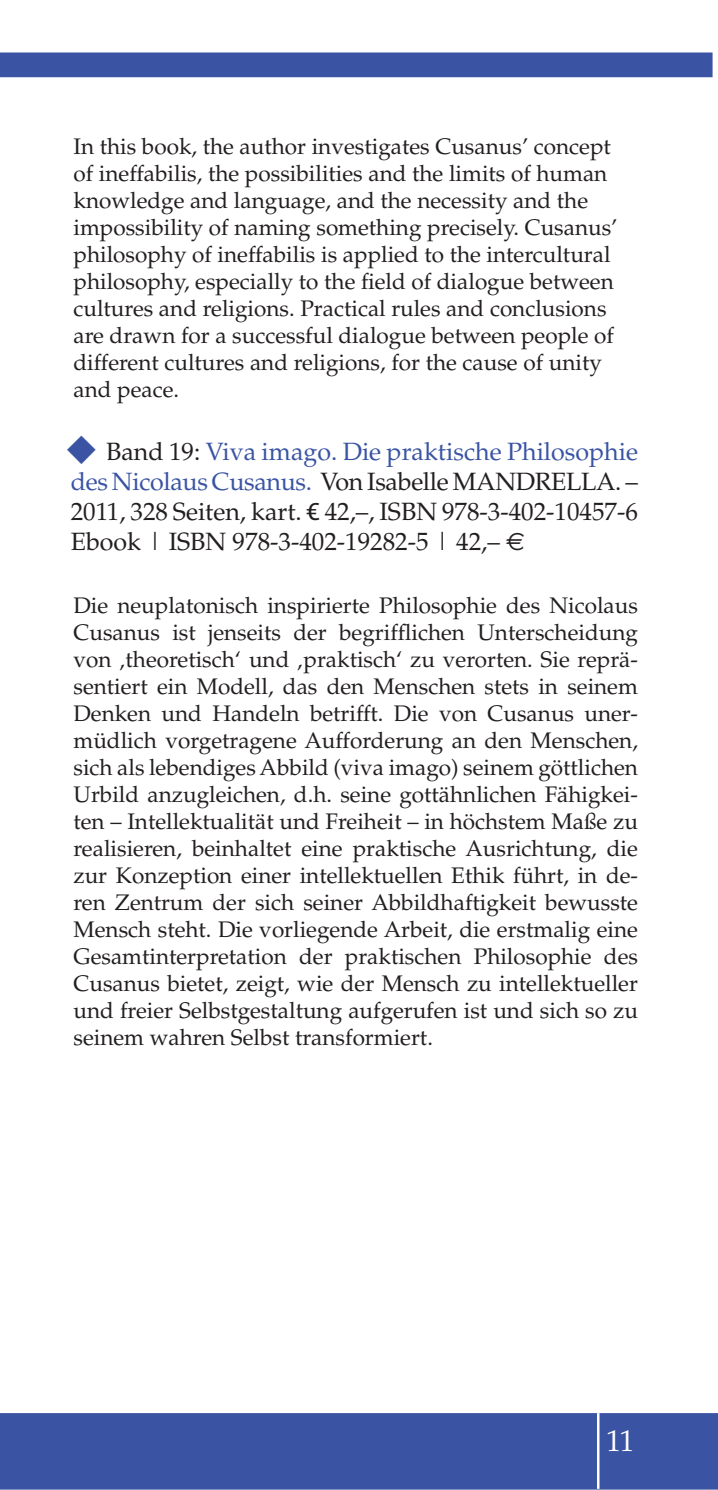
<style>
.page{position:relative;width:718px;height:1490px;background:#fff}
.page>*{position:absolute;margin:0;border:0;box-sizing:border-box;transform-origin:0 0}
.t1{font:30px "Palatino";color:#fff}
.t2{font:25px/30px "Palatino";color:#231f20;text-align:justify}
.t3{font:25px/30px "Palatino";color:#3a54a3}
.t4{font:22.5px/27px "Palatino";color:#231f20}
.s1{color:#231f20}
.s2{font-family:"Thesis Euro"}
.s3{font-family:"Euro Sans"}
</style>
<div class="page">
<div style="left:0;top:1413px;width:717px;height:77px;background:#3a54a3"></div>
<div style="left:0;top:52px;width:712px;height:25px;background:#3a54a3"></div>
<hr style="left:597px;top:1413px;width:2px;height:76px;background:#fff">
<p class="t4" style="left:73px;top:133px;width:545px">In this book, the author investigates Cusanus’ concept of ineffabilis, the possibilities and the limits of human knowledge and language, and the necessity and the impossibility of naming something precisely. Cusanus’ philosophy of ineffabilis is applied to the intercultural philosophy, especially to the field of dialogue between cultures and religions. Practical rules and conclusions are drawn for a successful dialogue between people of different cultures and religions, for the cause of unity and peace.</p>
<p class="t3" style="left:71px;top:437px;width:568px;text-indent:35px"><span class="s1">Band 19:</span> Viva imago. Die praktische Philosophie des Nicolaus Cusanus. <span class="s1">Von Isabelle Mandrella</span></p>
<p class="t2" style="left:71px;top:467px;width:568px;text-indent:544px">. – 2011, 328 Seiten, kart. <span class="s2">d</span> 42,–, ISBN 978-3-402-10457-6<br>Ebook | ISBN 978-3-402-19282-5 | 42,– <span class="s3">d</span></p>
<p class="t4" style="left:73px;top:593px;width:566px;text-align:justify">Die neuplatonisch inspirierte Philosophie des Nicolaus Cusanus ist jenseits der begrifflichen Unterscheidung von ‚theoretisch‘ und ‚praktisch‘ zu verorten. Sie reprä&shy;sentiert ein Modell, das den Menschen stets in seinem Denken und Handeln betrifft. Die von Cusanus uner&shy;müdlich vorgetragene Aufforderung an den Menschen, sich als lebendiges Abbild (viva imago) seinem göttlichen Urbild anzugleichen, d.h. seine gottähnlichen Fähigkei&shy;ten – Intellektualität und Freiheit – in höchstem Maße zu realisieren, beinhaltet eine praktische Ausrichtung, die zur Konzeption einer intellektuellen Ethik führt, in de&shy;ren Zentrum der sich seiner Abbildhaftigkeit bewusste Mensch steht. Die vorliegende Arbeit, die erstmalig eine Gesamtinterpretation der praktischen Philosophie des Cusanus bietet, zeigt, wie der Mensch zu intellektueller und freier Selbstgestaltung aufgerufen ist und sich so zu seinem wahren Selbst transformiert.</p>
<h1 class="t1" style="left:606px;top:1423px;width:30px">11</h1>
</div>
